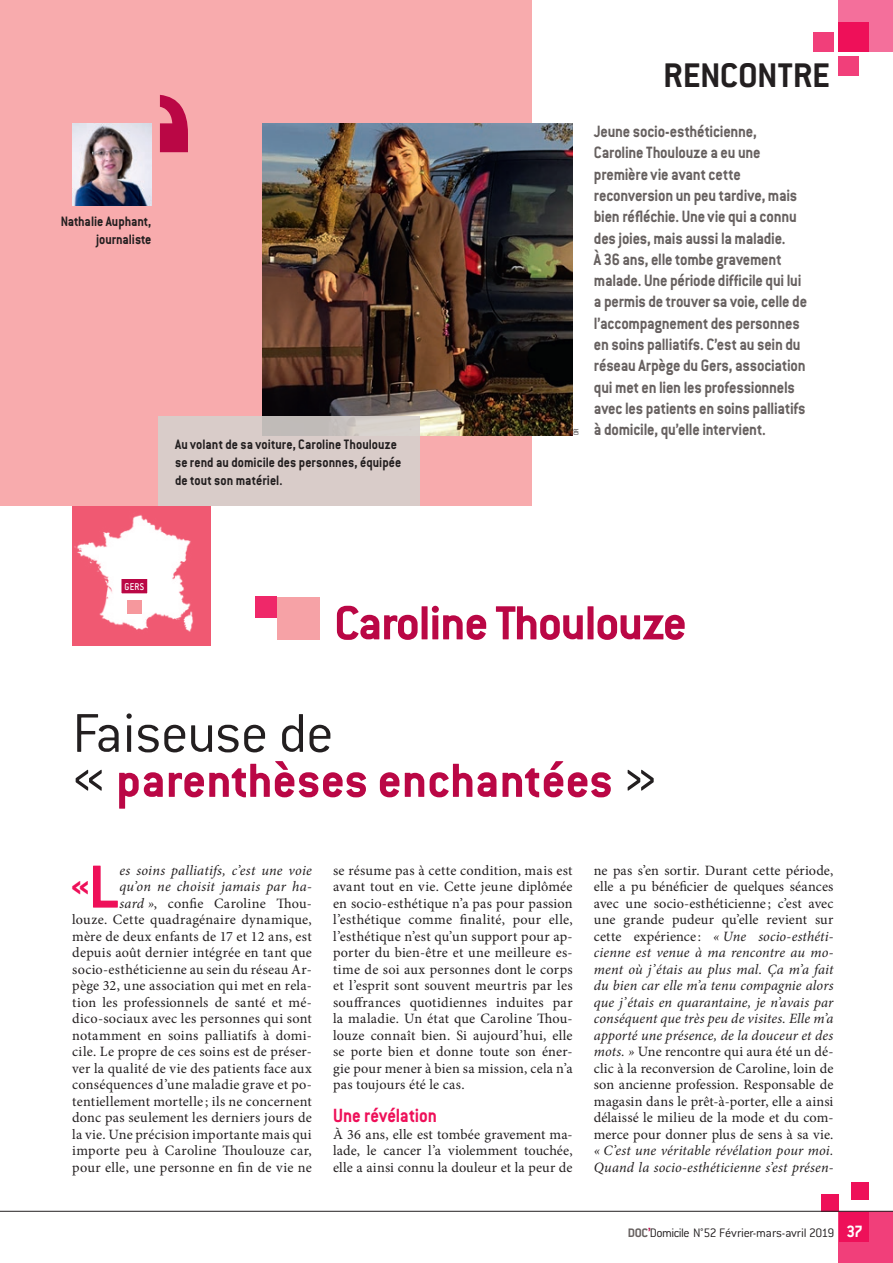
<style>
.page{position:relative;width:893px;height:1263px;background:#fff}
.page>*{position:absolute;margin:0;border:0;box-sizing:border-box;transform-origin:0 0}
.t1{font:300 60px "Conduit ITC";letter-spacing:-.015em;color:#231f20}
.t2{font:700 52.5px "Conduit ITC";letter-spacing:-.01em;color:#ba0745}
.t3{font:700 37.5px "Conduit ITC";letter-spacing:-.01em;color:#231f20}
.t4{font:700 33.3px "Conduit ITC";color:#ee1059}
.t5{font:700 21px "Conduit ITC";letter-spacing:-.005em;color:#ee1059;scale:.9 1}
.t6{font:700 18px/21.3px "Conduit ITC";letter-spacing:-.015em;color:#676160;scale:.9 1}
.t7{font:700 18px "Conduit ITC";color:#fff;scale:.95 1}
.t8{font:700 15px/18px "Conduit ITC";letter-spacing:.005em;color:#231f20;scale:.9 1}
.t9{font:14.25px/16.5px "Minion Pro";letter-spacing:.015em;color:#231f20;text-align:justify}
.t10{font:italic 14.25px/16.5px "Minion Pro";letter-spacing:.01em;color:#231f20}
.t11{font:300 13.5px "Conduit ITC";letter-spacing:-.02em;color:#231f20}
.t12{font:500 10.8px "Conduit ITC";color:#fff;scale:.9 1}
.t13{font:300 7.5px "Conduit ITC";color:#231f20;scale:.9 1}
.s1{font-weight:300;font-size:60px;color:#231f20}
.s2{font-style:italic}
.s3{font-size:66.6px}
.s4{font-weight:700;color:#676160}
.s5{font-family:"Rockwell Std";font-weight:400;color:#ba0745}
</style>
<div class="page">
<div style="left:839px;top:1211px;width:54px;height:52px;background:#f13f7a"></div>
<div style="left:839px;top:1211px;width:29px;height:30px;background:#ee1059"></div>
<div style="left:822px;top:1194px;width:17px;height:17px;background:#ee1059"></div>
<hr style="left:0;top:1211px;width:893px;height:1px;background:#231f20">
<div style="left:851px;top:1182px;width:17px;height:17px;background:#ee1059"></div>
<div style="left:839px;top:0;width:54px;height:52px;background:#f46f9b"></div>
<div style="left:814px;top:33px;width:20px;height:19px;background:#f13f7a"></div>
<div style="left:839px;top:56px;width:20px;height:20px;background:#f13f7a"></div>
<div style="left:839px;top:23px;width:30px;height:29px;background:#ee1059"></div>
<div style="left:0;top:0;width:531px;height:506px;background:#f8abad"></div>
<img style="left:263px;top:123px;width:310px;height:312px">
<div style="left:158px;top:417px;width:262px;height:89px;background:#d6d0cd"></div>
<div style="left:277px;top:597px;width:43px;height:42px;background:#f6a2a6"></div>
<div style="left:256px;top:597px;width:21px;height:21px;background:#ef2869"></div>
<img style="left:72px;top:506px;width:139px;height:140px">
<div style="left:121px;top:578px;width:27px;height:16px;background:#ba0745"></div>
<div style="left:120px;top:578px;width:28px;height:16px;border:1px solid #fff"></div>
<div style="left:127px;top:600px;width:15px;height:14px;background:#f6989d"></div>
<svg style="left:160px;top:95px;width:28px;height:57px"></svg>
<img style="left:72px;top:123px;width:79px;height:83px">
<p class="t8" style="left:61px;top:212px;width:102px;text-align:right">Nathalie Auphant, journaliste</p>
<p class="t8" style="left:175px;top:435px;width:253px">Au volant de sa voiture, Caroline Thoulouze se rend au domicile des personnes, équipée de tout son matériel.</p>
<p class="t13" style="left:572px;top:435px;width:9px;rotate:-90deg">DR</p>
<h3 class="t3" style="left:663px;top:53px;width:168px">RENCONTRE</h3>
<p class="t6" style="left:594px;top:120px;width:238px">Jeune socio-esthéticienne, Caroline Thoulouze a eu une première vie avant cette reconversion un peu tardive, mais bien réfléchie. Une vie qui a connu des joies, mais aussi la maladie.<br>À 36 ans, elle tombe gravement malade. Une période difficile qui lui a permis de trouver sa voie, celle de l’accompagnement des personnes en soins palliatifs. C’est au sein du réseau Arpège du Gers, association qui met en lien les professionnels avec les patients en soins palliatifs à domicile, qu’elle intervient.</p>
<p class="t12" style="left:125px;top:581px;width:23px">GERS</p>
<h2 class="t2" style="left:334px;top:592px;width:354px">Caroline Thoulouze</h2>
<h1 class="t1" style="left:72px;top:700px;width:263px">Faiseuse de</h1>
<h2 class="t2" style="left:72px;top:750px;width:586px"><span class="s1">«</span> parenthèses enchantées <span class="s1">»</span></h2>
<p class="t9" style="left:72px;top:862px;width:241px;text-align:right"><span class="s2">es soins palliatifs, c’est une voie<br>qu’on ne choisit jamais par ha-<br>sard »</span>, confie Caroline Thou-<br>louze. Cette quadragénaire dynamique, mère de deux enfants de 17 et 12 ans, est depuis août dernier intégrée en tant que socio-esthéticienne au sein du réseau Ar&shy;pège 32, une association qui met en rela&shy;tion les professionnels de santé et mé&shy;dico-sociaux avec les personnes qui sont notamment en soins palliatifs à domi&shy;cile. Le propre de ces soins est de préser&shy;ver la qualité de vie des patients face aux conséquences d’une maladie grave et po&shy;tentiellement mortelle ; ils ne concernent donc pas seulement les derniers jours de la vie. Une précision importante mais qui importe peu à Caroline Thoulouze car, pour elle, une personne en fin de vie ne</p>
<p class="t9" style="left:333px;top:862px;width:241px">se résume pas à cette condition, mais est avant tout en vie. Cette jeune diplômée en socio-esthétique n’a pas pour passion l’esthétique comme finalité, pour elle, l’esthétique n’est qu’un support pour ap&shy;porter du bien-être et une meilleure es&shy;time de soi aux personnes dont le corps et l’esprit sont souvent meurtris par les souffrances quotidiennes induites par la maladie. Un état que Caroline Thou&shy;louze connaît bien. Si aujourd’hui, elle se porte bien et donne toute son éner&shy;gie pour mener à bien sa mission, cela n’a pas toujours été le cas.</p>
<h3 class="t4" style="left:71px;top:867px;width:50px">«<span class="s3">L</span></h3>
<h3 class="t5" style="left:333px;top:1103px;width:117px">Une révélation</h3>
<p class="t9" style="left:333px;top:1126px;width:241px">À 36 ans, elle est tombée gravement ma&shy;lade, le cancer l’a violemment touchée, elle a ainsi connu la douleur et la peur de</p>
<p class="t9" style="left:594px;top:862px;width:241px">ne pas s’en sortir. Durant cette période, elle a pu bénéficier de quelques séances avec une socio-esthéticienne ; c’est avec une grande pudeur qu’elle revient sur cette expérience : <span class="s2">« Une socio-esthéti&shy;cienne est venue à ma rencontre au mo&shy;ment où j’étais au plus mal. Ça m’a fait du bien car elle m’a tenu compagnie alors que j’étais en quarantaine, je n’avais par conséquent que très peu de visites. Elle m’a apporté une présence, de la douceur et des mots. »</span> Une rencontre qui aura été un dé&shy;clic à la reconversion de Caroline, loin de son ancienne profession. Responsable de magasin dans le prêt-à-porter, elle a ainsi délaissé le milieu de la mode et du com&shy;merce pour donner plus de sens à sa vie.</p>
<p class="t10" style="left:594px;top:1142px;width:241px">« C’est une véritable révélation pour moi.<br>Quand la socio-esthéticienne s’est présen-</p>
<p class="t11" style="left:628px;top:1225px;width:208px"><span class="s4">DOC</span><span class="s5">’</span>Domicile N°52 Février-mars-avril 2019</p>
<p class="t7" style="left:846px;top:1220px;width:19px">37</p>
</div>
